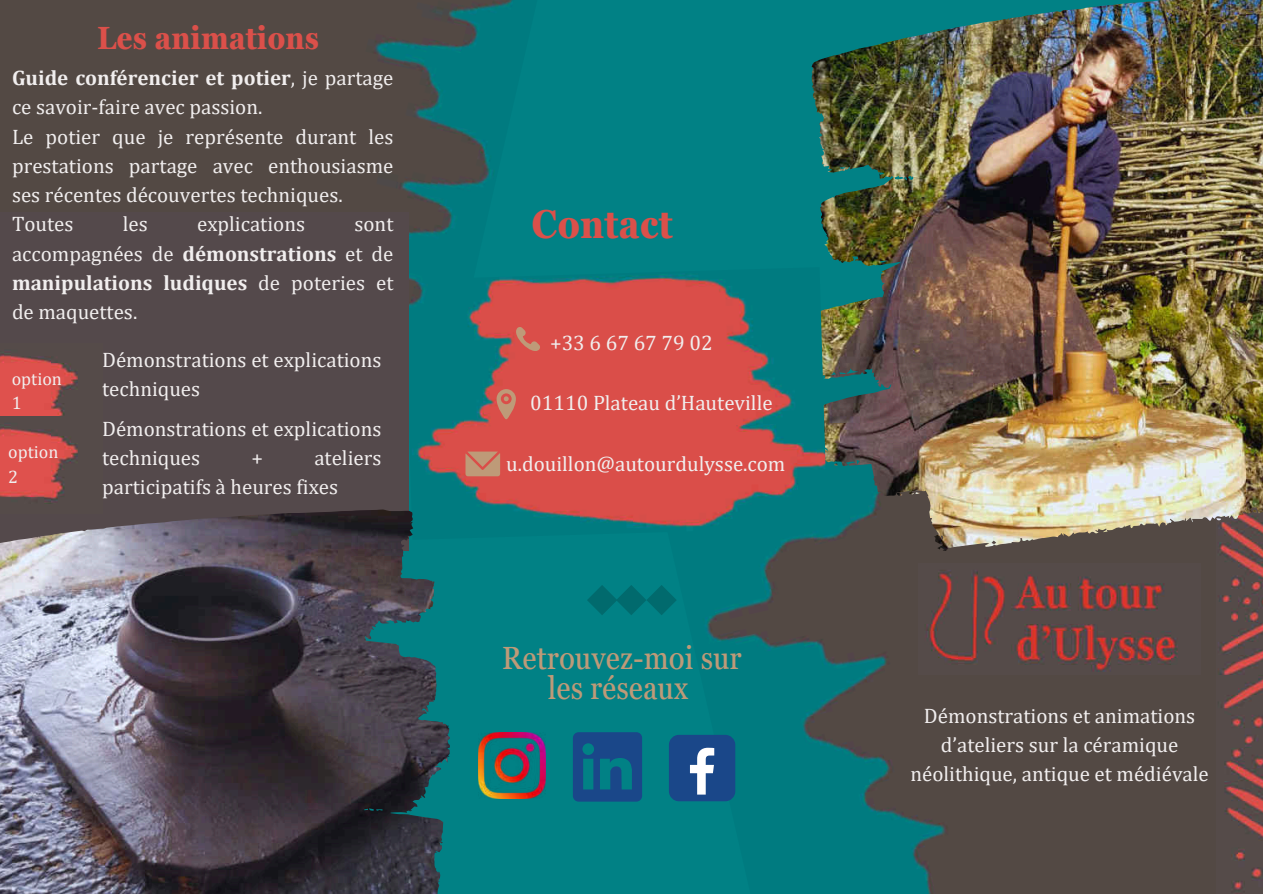
<style>
.page{position:relative;width:1263px;height:894px;background:#fff}
.page>*{position:absolute;margin:0;border:0;box-sizing:border-box;transform-origin:0 0}
.t1{font:700 condensed 40.35px "Georgia Pro";color:#db504a}
.t2{font:condensed 32.1px/29.5px "Georgia Pro";color:#be9a78;text-align:center}
.t3{font:700 condensed 32.1px "Georgia Pro";color:#db504a}
.t4{font:21px/29.2px "Cambria";color:#f1eeee}
.t5{font:18px/24.8px "Cambria";color:#f1eeee}
.s1{font-weight:700}
</style>
<div class="page">
<img style="left:0;top:0;width:1263px;height:893px">
<img style="left:642px;top:180px;width:621px;height:713px">
<svg style="left:587px;top:584px;width:90px;height:31px;background:#017579"></svg>
<div style="left:669px;top:734px;width:66px;height:67px;background:#1a4789;border-radius:10px"></div>
<svg style="left:690px;top:747px;width:24px;height:47px"></svg>
<svg style="left:573px;top:732px;width:69px;height:69px;background:#135587"></svg>
<img style="left:479px;top:732px;width:66px;height:66px">
<img style="left:1217px;top:490px;width:46px;height:403px">
<img style="left:918px;top:563px;width:283px;height:110px">
<img style="left:408px;top:267px;width:419px;height:272px">
<img style="left:0;top:0;width:582px;height:326px">
<div style="left:0;top:212px;width:408px;height:339px;background:#54494b"></div>
<img style="left:365px;top:535px;width:84px;height:205px">
<svg style="left:465px;top:451px;width:35px;height:25px"></svg>
<svg style="left:510px;top:326px;width:30px;height:31px"></svg>
<svg style="left:497px;top:389px;width:19px;height:30px"></svg>
<img style="left:0;top:352px;width:78px;height:64px">
<img style="left:0;top:425px;width:78px;height:79px">
<h2 class="t3" style="left:97px;top:19px;width:223px">Les animations</h2>
<p class="t4" style="left:12px;top:63px;width:383px"><span class="s1">Guide conférencier et potier</span>, je partage ce savoir-faire avec passion.<br>Le potier que je représente durant les prestations partage avec enthousiasme ses récentes découvertes techniques.<br>Toutes</p>
<p class="t4" style="left:123px;top:209px;width:26px">les</p>
<p class="t4" style="left:197px;top:209px;width:109px">explications</p>
<p class="t4" style="left:12px;top:209px;width:383px;text-align:justify;text-indent:342px">sont accompagnées de <span class="s1">démonstrations</span> et de <span class="s1">manipulations ludiques</span> de poteries et de maquettes.</p>
<p class="t5" style="left:12px;top:366px;width:52px">option<br>1</p>
<p class="t5" style="left:8px;top:439px;width:52px">option<br>2</p>
<p class="t4" style="left:102px;top:345px;width:281px">Démonstrations et explications techniques</p>
<p class="t4" style="left:102px;top:414px;width:281px">Démonstrations et explications techniques</p>
<p class="t4" style="left:102px;top:443px;width:281px;text-indent:212px">ateliers participatifs à heures fixes</p>
<p class="t4" style="left:251px;top:443px;width:13px">+</p>
<h1 class="t1" style="left:531px;top:199px;width:143px">Contact</h1>
<p class="t4" style="left:550px;top:328px;width:164px">+33 6 67 67 79 02</p>
<p class="t4" style="left:530px;top:388px;width:244px">01110 Plateau d’Hauteville</p>
<p class="t4" style="left:506px;top:449px;width:281px">u.douillon@autourdulysse.com</p>
<h2 class="t2" style="left:502px;top:644px;width:242px">Retrouvez-moi sur les réseaux</h2>
<p class="t4" style="left:910px;top:700px;width:300px;text-align:center">Démonstrations et animations d’ateliers sur la céramique néolithique, antique et médiévale</p>
</div>
